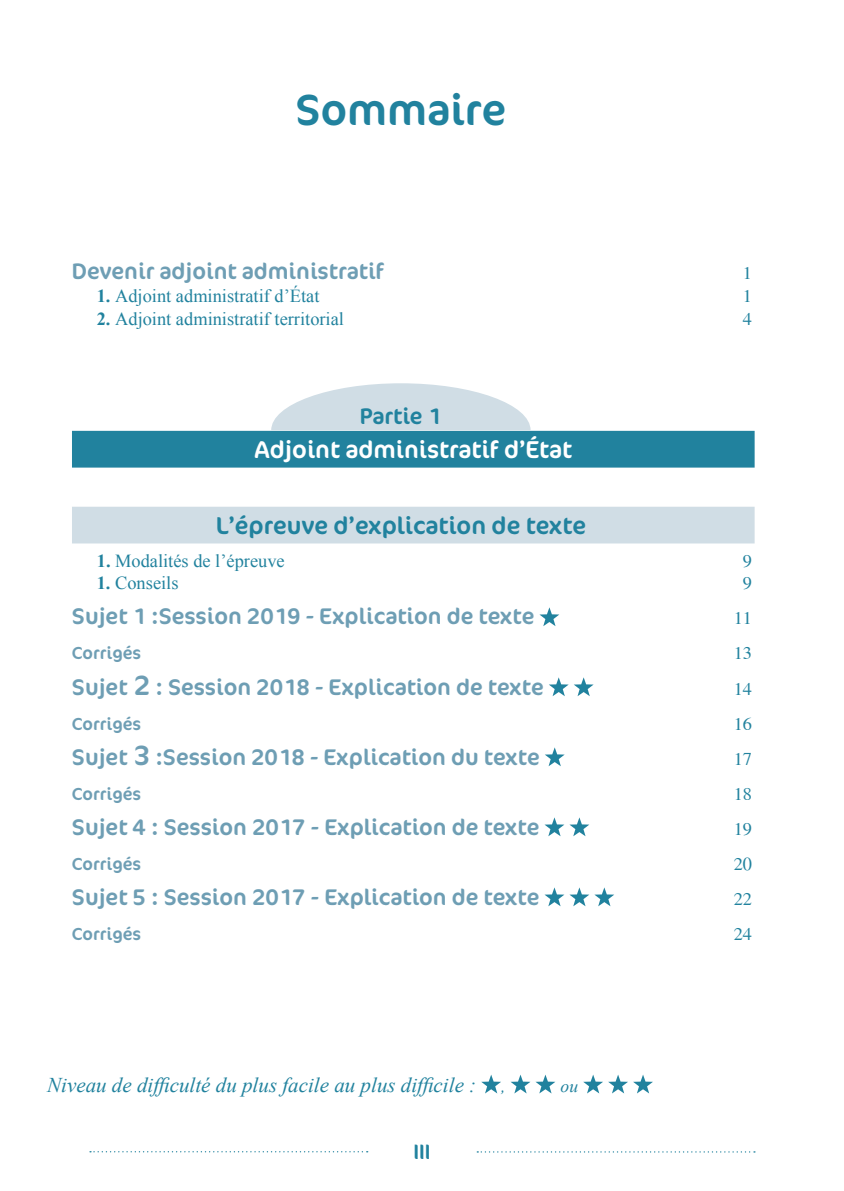
<style>
.page{position:relative;width:844px;height:1191px;background:#fff}
.page>*{position:absolute;margin:0;border:0;box-sizing:border-box;transform-origin:0 0}
.t1{font:43.75px "Cocon OT";color:#21829e}
.t2{font:24.5px "Cocon OT";color:#21829e}
.t3{font:24.5px "Cocon OT";color:#fff}
.t4{font:22.75px "Cocon OT";color:#6e9eb4}
.t5{font:22.75px "Cocon OT";color:#21829e}
.t6{font:italic 21px "Times New Roman";color:#21829e}
.t7{font:21px "Cocon OT";color:#21829e}
.t8{font:18.38px "Times New Roman";color:#21829e}
.t9{font:18.38px "Times";color:#21829e}
.t10{font:17.5px "Cocon OT";color:#6e9eb4}
.t11{font:italic 17.5px "Times New Roman";color:#21829e}
.s1{font-weight:700}
.s2{font-size:28px}
.s3{font-size:17.5px}
</style>
<div class="page">
<svg style="left:477px;top:1151px;width:277px;height:1px"></svg>
<svg style="left:90px;top:1151px;width:277px;height:1px"></svg>
<div style="left:72px;top:431px;width:682px;height:36px;background:#21829e"></div>
<div style="left:72px;top:507px;width:682px;height:36px;background:#d0dde5"></div>
<svg style="left:539px;top:607px;width:20px;height:19px"></svg>
<svg style="left:549px;top:677px;width:44px;height:19px"></svg>
<svg style="left:545px;top:747px;width:19px;height:19px"></svg>
<svg style="left:544px;top:817px;width:45px;height:19px"></svg>
<svg style="left:544px;top:887px;width:70px;height:19px"></svg>
<svg style="left:271px;top:383px;width:259px;height:47px"></svg>
<svg style="left:481px;top:1074px;width:20px;height:19px"></svg>
<svg style="left:510px;top:1074px;width:45px;height:19px"></svg>
<svg style="left:583px;top:1074px;width:69px;height:19px"></svg>
<h1 class="t1" style="left:295px;top:84px;width:212px">Sommaire</h1>
<p class="t4" style="left:72px;top:258px;width:313px">Devenir adjoint administratif</p>
<p class="t9" style="left:742px;top:263px;width:11px">1</p>
<p class="t8" style="left:97px;top:283px;width:224px"><span class="s1">1.</span> Adjoint administratif d’État</p>
<p class="t9" style="left:742px;top:285px;width:11px">1</p>
<p class="t8" style="left:97px;top:306px;width:249px"><span class="s1">2.</span> Adjoint administratif territorial</p>
<p class="t9" style="left:742px;top:308px;width:11px">4</p>
<p class="t5" style="left:359px;top:403px;width:83px">Partie 1</p>
<p class="t3" style="left:254px;top:435px;width:319px">Adjoint administratif d’État</p>
<p class="t2" style="left:216px;top:511px;width:371px">L’épreuve d’explication de texte</p>
<p class="t8" style="left:97px;top:548px;width:189px"><span class="s1">1.</span> Modalités de l’épreuve</p>
<p class="t9" style="left:742px;top:550px;width:11px">9</p>
<p class="t8" style="left:97px;top:571px;width:83px"><span class="s1">1.</span> Conseils</p>
<p class="t9" style="left:742px;top:573px;width:11px">9</p>
<p class="t4" style="left:72px;top:603px;width:464px">Sujet 1 :Session 2019 - Explication de texte</p>
<p class="t9" style="left:733px;top:608px;width:20px">11</p>
<p class="t10" style="left:72px;top:643px;width:71px">Corrigés</p>
<p class="t9" style="left:733px;top:643px;width:20px">13</p>
<p class="t4" style="left:72px;top:673px;width:473px">Sujet <span class="s2">2</span> : Session 2018 - Explication de texte</p>
<p class="t9" style="left:733px;top:678px;width:20px">14</p>
<p class="t10" style="left:72px;top:713px;width:71px">Corrigés</p>
<p class="t9" style="left:733px;top:713px;width:20px">16</p>
<p class="t4" style="left:72px;top:743px;width:469px">Sujet <span class="s2">3</span> :Session 2018 - Explication du texte</p>
<p class="t9" style="left:733px;top:748px;width:20px">17</p>
<p class="t10" style="left:72px;top:783px;width:71px">Corrigés</p>
<p class="t9" style="left:733px;top:783px;width:20px">18</p>
<p class="t4" style="left:72px;top:813px;width:469px">Sujet 4 : Session 2017 - Explication de texte</p>
<p class="t9" style="left:733px;top:818px;width:20px">19</p>
<p class="t10" style="left:72px;top:853px;width:71px">Corrigés</p>
<p class="t9" style="left:733px;top:853px;width:20px">20</p>
<p class="t4" style="left:72px;top:883px;width:469px">Sujet 5 : Session 2017 - Explication de texte</p>
<p class="t9" style="left:733px;top:888px;width:20px">22</p>
<p class="t10" style="left:72px;top:923px;width:71px">Corrigés</p>
<p class="t9" style="left:733px;top:923px;width:20px">24</p>
<p class="t6" style="left:47px;top:1070px;width:459px">Niveau de difficulté du plus facile au plus difficile : <span class="s3">,</span></p>
<p class="t11" style="left:560px;top:1073px;width:19px">ou</p>
<p class="t7" style="left:413px;top:1139px;width:19px">III</p>
</div>
